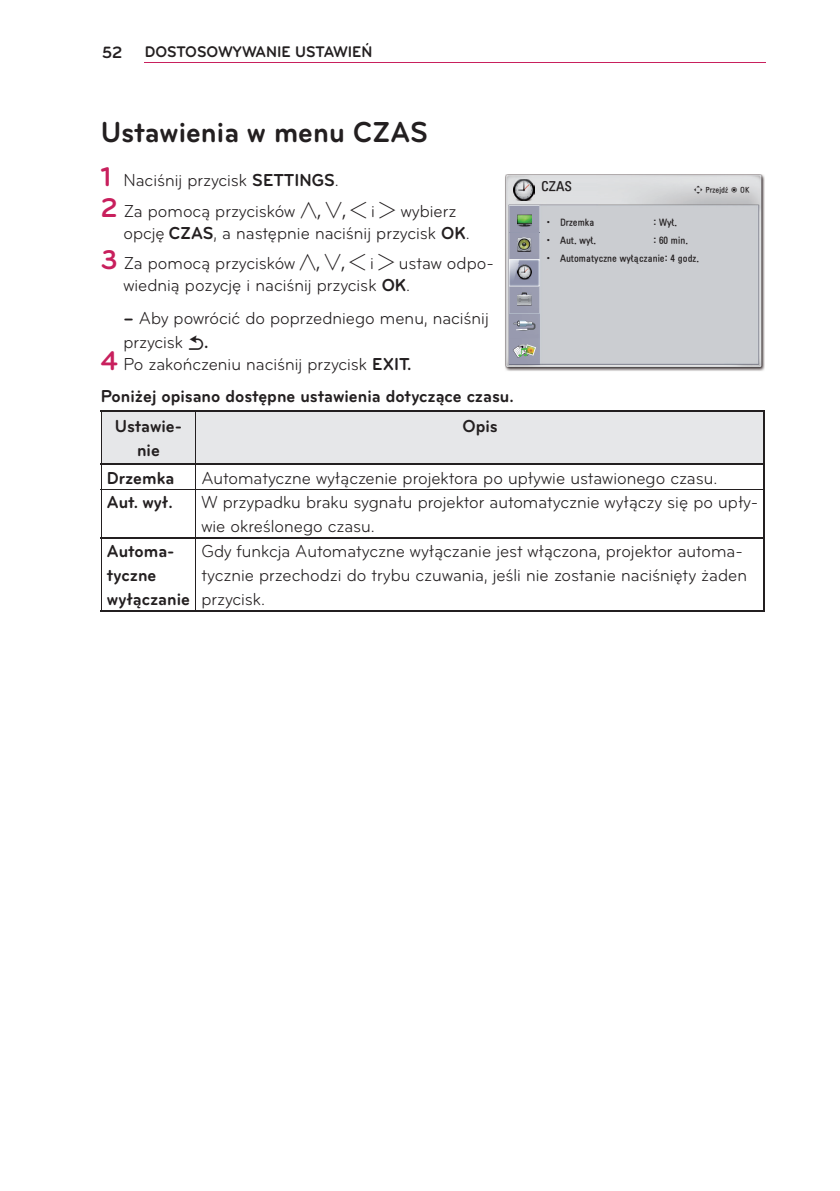
<style>
.page{position:relative;width:840px;height:1191px;background:#fff}
.page>*{position:absolute;margin:0;border:0;box-sizing:border-box;transform-origin:0 0}
.t1{font:700 30px "Bryant LG";color:#231f20;scale:.95 1}
.t2{font:18px/24px "Bryant LG";color:#231f20;scale:.95 1}
.t3{font:700 18px/24px "Bryant LG";color:#231f20;scale:.95 1}
.t4{font:700 17px "Bryant LG";color:#231f20;scale:.95 1}
.t5{font:700 16px "Bryant LG";color:#231f20;scale:.95 1}
.t6{font:14px "LG Display Eng Kor";color:#231f20}
.t7{font:10px "LG Display Eng Kor";color:#231f20}
.t8{font:8px "LG Display Eng Kor";color:#231f20}
.s1{font-weight:700;font-size:28px;color:#c8205d}
.s2{font-weight:700}
.s3{font-family:"Koz Go Pro"}
.s4{font-family:"LG Display Eng Kor"}
.s5{font-size:28px;color:#c8205d}
.s6{font-weight:400}
</style>
<div class="page">
<hr style="left:145px;top:62px;width:620px;height:1px;background:#c8205d">
<hr style="left:101px;top:410px;width:95px;height:1px;background:#231f20">
<hr style="left:196px;top:410px;width:568px;height:1px;background:#231f20">
<svg style="left:101px;top:411px;width:663px;height:78px"></svg>
<hr style="left:101px;top:489px;width:95px;height:1px;background:#231f20">
<hr style="left:101px;top:490px;width:1px;height:47px;background:#231f20">
<hr style="left:196px;top:489px;width:568px;height:1px;background:#231f20">
<hr style="left:195px;top:490px;width:1px;height:47px;background:#231f20">
<hr style="left:763px;top:490px;width:1px;height:47px;background:#231f20">
<hr style="left:101px;top:537px;width:95px;height:1px;background:#231f20">
<hr style="left:101px;top:538px;width:1px;height:72px;background:#231f20">
<hr style="left:196px;top:537px;width:568px;height:1px;background:#231f20">
<hr style="left:195px;top:538px;width:1px;height:72px;background:#231f20">
<hr style="left:763px;top:538px;width:1px;height:72px;background:#231f20">
<hr style="left:101px;top:464px;width:95px;height:1px;background:#231f20">
<hr style="left:196px;top:464px;width:568px;height:1px;background:#231f20">
<hr style="left:101px;top:610px;width:95px;height:1px;background:#231f20">
<hr style="left:196px;top:610px;width:568px;height:1px;background:#231f20">
<img style="left:505px;top:174px;width:259px;height:197px">
<div style="left:509px;top:206px;width:30px;height:158px;background:#999baf"></div>
<img style="left:509px;top:313px;width:30px;height:1px">
<img style="left:509px;top:259px;width:30px;height:27px">
<img style="left:516px;top:292px;width:15px;height:13px">
<svg style="left:513px;top:320px;width:22px;height:11px"></svg>
<svg style="left:512px;top:344px;width:24px;height:14px"></svg>
<img style="left:517px;top:265px;width:14px;height:14px">
<img style="left:513px;top:179px;width:20px;height:22px">
<img style="left:516px;top:237px;width:15px;height:14px">
<img style="left:516px;top:214px;width:15px;height:12px">
<p class="t4" style="left:102px;top:42px;width:23px">52</p>
<p class="t5" style="left:145px;top:42px;width:241px">DOSTOSOWYWANIE USTAWIEŃ</p>
<h1 class="t1" style="left:101px;top:113px;width:346px">Ustawienia w menu CZAS</h1>
<p class="t2" style="left:101px;top:165px;width:375px;line-height:30.6px"><span class="s1">1</span> Naciśnij przycisk <span class="s2">SETTINGS</span>.<br><span class="s1">2</span> Za pomocą przycisków <span class="s3">︿, ﹀, ︿</span> i <span class="s3">﹀</span> wybierz</p>
<p class="t2" style="left:101px;top:218px;width:415px;line-height:30.6px;text-align:center">opcję <span class="s2">CZAS</span>, a następnie naciśnij przycisk <span class="s2">OK</span>.<br><span class="s1">3</span> Za pomocą przycisków <span class="s3">︿, ﹀, ︿</span> i <span class="s3">﹀</span> ustaw odpo-</p>
<p class="t2" style="left:123px;top:273px;width:303px">wiednią pozycję i naciśnij przycisk <span class="s2">OK</span>.</p>
<p class="t2" style="left:123px;top:306px;width:386px"><span class="s2">–</span> Aby powrócić do poprzedniego menu, naciśnij przycisk <span class="s4">ꕣ</span><span class="s2">.</span></p>
<p class="t3" style="left:101px;top:347px;width:436px;line-height:32.6px"><span class="s5">4</span> <span class="s6">Po zakończeniu naciśnij przycisk</span> EXIT.<br>Poniżej opisano dostępne ustawienia dotyczące czasu.</p>
<p class="t3" style="left:115px;top:414px;width:73px;text-align:center">Ustawie&shy;nie</p>
<p class="t3" style="left:462px;top:414px;width:39px">Opis</p>
<p class="t3" style="left:107px;top:465px;width:72px">Drzemka</p>
<p class="t2" style="left:201px;top:466px;width:544px">Automatyczne wyłączenie projektora po upływie ustawionego czasu.</p>
<p class="t3" style="left:107px;top:490px;width:71px">Aut. wył.</p>
<p class="t2" style="left:201px;top:490px;width:587px">W przypadku braku sygnału projektor automatycznie wyłączy się po upły&shy;wie określonego czasu.</p>
<p class="t3" style="left:107px;top:539px;width:89px">Automa&shy;tyczne wyłączanie</p>
<p class="t2" style="left:201px;top:539px;width:575px">Gdy funkcja Automatyczne wyłączanie jest włączona, projektor automa&shy;tycznie przechodzi do trybu czuwania, jeśli nie zostanie naciśnięty żaden przycisk.</p>
<p class="t6" style="left:541px;top:176px;width:32px">CZAS</p>
<p class="t7" style="left:546px;top:215px;width:49px">• Drzemka</p>
<p class="t7" style="left:653px;top:215px;width:25px">: Wył.</p>
<p class="t7" style="left:546px;top:233px;width:51px">• Aut. wył.</p>
<p class="t7" style="left:653px;top:233px;width:36px">: 60 min.</p>
<p class="t7" style="left:546px;top:251px;width:153px">• Automatyczne wyłączanie : 4 godz.</p>
<p class="t8" style="left:693px;top:184px;width:58px">ꔂ Przejdź ꔉ OK</p>
</div>
